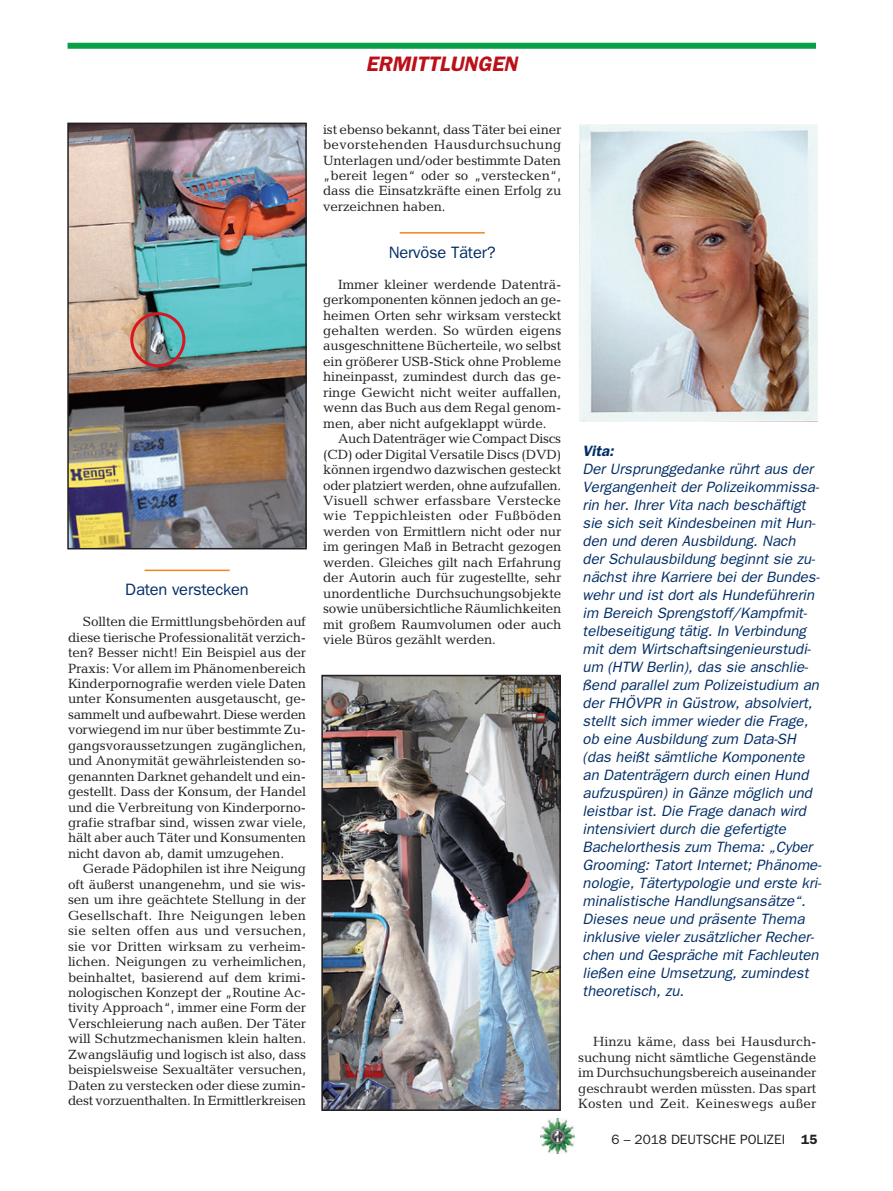
<style>
.page{position:relative;width:893px;height:1191px;background:#fff}
.page>*{position:absolute;margin:0;border:0;box-sizing:border-box;transform-origin:0 0}
.t1{font:italic 600 21px "Franklin Gothic";color:#bb1018}
.t2{font:16.5px "Franklin Gothic";letter-spacing:-.01em;color:#002d66}
.t3{font:italic 15px/18px "Franklin Gothic";color:#002d66}
.t4{font:italic 600 15px "Franklin Gothic";color:#002d66}
.t5{font:13.5px/15.5px "Candida";letter-spacing:-.01em;color:#231f20;text-align:justify}
.t6{font:13.5px "Franklin Gothic";color:#231f20}
.s1{font-weight:600}
</style>
<div class="page">
<img style="left:540px;top:1118px;width:34px;height:35px">
<div style="left:68px;top:43px;width:748px;height:6px;background:#0a9f46"></div>
<hr style="left:145px;top:569px;width:85px;height:2px;background:#f58220">
<hr style="left:400px;top:232px;width:85px;height:1px;background:#f58220">
<img style="left:579px;top:125px;width:238px;height:296px">
<img style="left:70px;top:126px;width:234px;height:420px">
<div style="left:67px;top:123px;width:240px;height:426px;border:2px solid #231f20"></div>
<div style="left:130px;top:312px;width:55px;height:55px;border:3px solid #d7171f;border-radius:50%"></div>
<img style="left:324px;top:678px;width:234px;height:430px">
<div style="left:321px;top:675px;width:240px;height:436px;border:2px solid #231f20"></div>
<h1 class="t1" style="left:366px;top:51px;width:153px">ERMITTLUNGEN</h1>
<p class="t2" style="left:125px;top:580px;width:125px">Daten verstecken</p>
<p class="t5" style="left:68px;top:614px;width:240px;text-indent:15px">Sollten die Ermittlungsbehörden auf diese tierische Professionalität verzich&shy;ten? Besser nicht! Ein Beispiel aus der Praxis: Vor allem im Phänomenbereich Kinderpornografie werden viele Daten unter Konsumenten ausgetauscht, ge&shy;sammelt und aufbewahrt. Diese werden vorwiegend im nur über bestimmte Zu&shy;gangsvoraussetzungen zugänglichen, und Anonymität gewährleistenden so&shy;genannten Darknet gehandelt und ein&shy;gestellt. Dass der Konsum, der Handel und die Verbreitung von Kinderporno&shy;grafie strafbar sind, wissen zwar viele, hält aber auch Täter und Konsumenten nicht davon ab, damit umzugehen.</p>
<p class="t5" style="left:68px;top:861px;width:240px;text-indent:15px">Gerade Pädophilen ist ihre Neigung oft äußerst unangenehm, und sie wis&shy;sen um ihre geächtete Stellung in der Gesellschaft. Ihre Neigungen leben sie selten offen aus und versuchen, sie vor Dritten wirksam zu verheim&shy;lichen. Neigungen zu verheimlichen, beinhaltet, basierend auf dem krimi&shy;nologischen Konzept der „Routine Ac&shy;tivity Approach“, immer eine Form der Verschleierung nach außen. Der Täter will Schutzmechanismen klein halten.<br>Zwangsläufig und logisch ist also, dass beispielsweise Sexualtäter versuchen, Daten zu verstecken oder diese zumin&shy;dest vorzuenthalten. In Ermittlerkreisen</p>
<p class="t5" style="left:323px;top:121px;width:240px">ist ebenso bekannt, dass Täter bei einer bevorstehenden Hausdurchsuchung Unterlagen und/oder bestimmte Daten „bereit legen“ oder so „verstecken“, dass die Einsatzkräfte einen Erfolg zu verzeichnen haben.</p>
<p class="t2" style="left:389px;top:242px;width:109px">Nervöse Täter?</p>
<p class="t5" style="left:323px;top:276px;width:240px;text-indent:15px">Immer kleiner werdende Datenträ&shy;gerkomponenten können jedoch an ge&shy;heimen Orten sehr wirksam versteckt gehalten werden. So würden eigens ausgeschnittene Bücherteile, wo selbst ein größerer USB-Stick ohne Probleme hineinpasst, zumindest durch das ge&shy;ringe Gewicht nicht weiter auffallen, wenn das Buch aus dem Regal genom&shy;men, aber nicht aufgeklappt würde.</p>
<p class="t5" style="left:323px;top:431px;width:240px;text-indent:15px">Auch Datenträger wie Compact Discs (CD) oder Digital Versatile Discs (DVD) können irgendwo dazwischen gesteckt oder platziert werden, ohne aufzufallen.<br>Visuell schwer erfassbare Verstecke wie Teppichleisten oder Fußböden werden von Ermittlern nicht oder nur im geringen Maß in Betracht gezogen werden. Gleiches gilt nach Erfahrung der Autorin auch für zugestellte, sehr unordentliche Durchsuchungsobjekte sowie unübersichtliche Räumlichkeiten mit großem Raumvolumen oder auch viele Büros gezählt werden.</p>
<p class="t4" style="left:583px;top:442px;width:33px">Vita:</p>
<p class="t3" style="left:583px;top:460px;width:240px">Der Ursprunggedanke rührt aus der Vergangenheit der Polizeikommissa&shy;rin her. Ihrer Vita nach beschäftigt sie sich seit Kindesbeinen mit Hun&shy;den und deren Ausbildung. Nach<br>der Schulausbildung beginnt sie zu&shy;nächst ihre Karriere bei der Bundes&shy;wehr und ist dort als Hundeführerin im Bereich Sprengstoff/Kampfmit&shy;telbeseitigung tätig. In Verbindung mit dem Wirtschaftsingenieurstudi&shy;um (HTW Berlin), das sie anschlie&shy;ßend parallel zum Polizeistudium an der FHÖVPR in Güstrow, absolviert, stellt sich immer wieder die Frage, ob eine Ausbildung zum Data-SH (das heißt sämtliche Komponente an Datenträgern durch einen Hund aufzuspüren) in Gänze möglich und leistbar ist. Die Frage danach wird intensiviert durch die gefertigte Bachelorthesis zum Thema: „Cyber Grooming: Tatort Internet; Phänome&shy;nologie, Tätertypologie und erste kri&shy;minalistische Handlungsansätze“.<br>Dieses neue und präsente Thema inklusive vieler zusätzlicher Recher&shy;chen und Gespräche mit Fachleuten ließen eine Umsetzung, zumindest theoretisch, zu.</p>
<p class="t5" style="left:578px;top:1034px;width:240px;text-indent:15px">Hinzu käme, dass bei Hausdurch&shy;suchung nicht sämtliche Gegenstände im Durchsuchungsbereich auseinander geschraubt werden müssten. Das spart Kosten und Zeit. Keineswegs außer</p>
<p class="t6" style="left:612px;top:1131px;width:207px">6 – 2018 DEUTSCHE POLIZEI <span class="s1">15</span></p>
</div>
